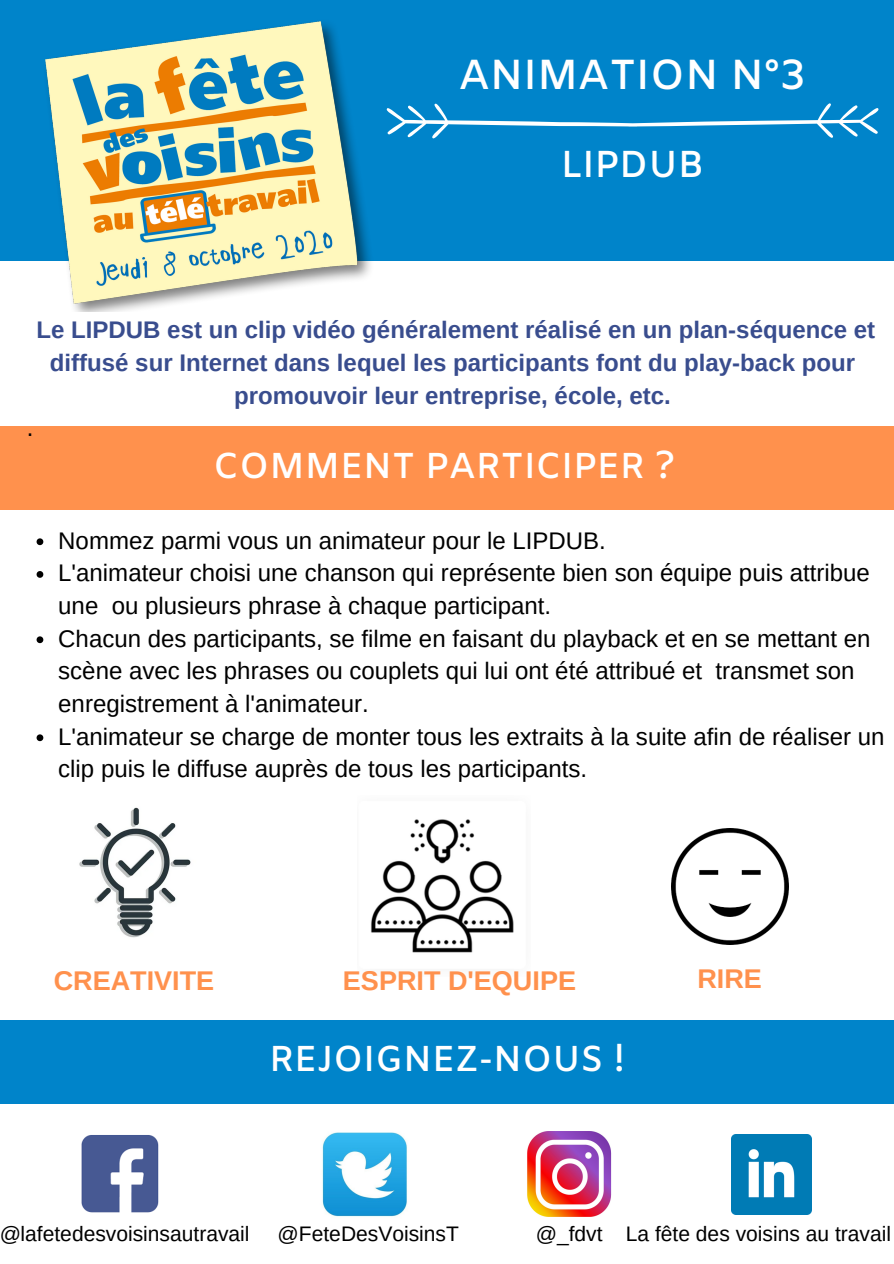
<style>
.page{position:relative;width:894px;height:1264px;background:#fff}
.page>*{position:absolute;margin:0;border:0;box-sizing:border-box;transform-origin:0 0}
.t1{font:600 42px "Amiko";color:#fff}
.t2{font:600 37.5px "Amiko";color:#fff}
.t3{font:600 36px "Amiko";color:#fff}
.t4{font:700 27px "Arimo";color:#ff914d}
.t5{font:24px/32.7px "Arimo";color:#000}
.t6{font:700 24px/32.7px "Arimo";color:#394d8e;text-align:center}
.t7{font:21px "Arimo";color:#000}
</style>
<div class="page">
<div style="left:0;top:0;width:893px;height:260px;background:#0084ca"></div>
<div style="left:0;top:425px;width:893px;height:84px;background:#ff914d"></div>
<div style="left:0;top:1020px;width:893px;height:84px;background:#0084ca"></div>
<img style="left:81px;top:1135px;width:78px;height:78px">
<img style="left:527px;top:1131px;width:85px;height:84px">
<img style="left:322px;top:1132px;width:85px;height:85px">
<img style="left:731px;top:1134px;width:80px;height:79px">
<svg style="left:37px;top:538px;width:6px;height:7px"></svg>
<svg style="left:37px;top:571px;width:6px;height:7px"></svg>
<svg style="left:37px;top:636px;width:6px;height:7px"></svg>
<svg style="left:37px;top:734px;width:6px;height:7px"></svg>
<img style="left:33px;top:21px;width:343px;height:291px">
<svg style="left:386px;top:103px;width:492px;height:36px"></svg>
<img style="left:79px;top:807px;width:112px;height:131px">
<img style="left:371px;top:819px;width:143px;height:134px">
<img style="left:671px;top:828px;width:116px;height:116px">
<h1 class="t1" style="left:458px;top:50px;width:348px">ANIMATION N°3</h1>
<h2 class="t2" style="left:560px;top:142px;width:145px">LIPDUB</h2>
<p class="t6" style="left:36px;top:314px;width:840px">Le LIPDUB est un clip vidéo généralement réalisé en un plan-séquence et diffusé sur Internet dans lequel les participants font du play-back pour promouvoir leur entreprise, école, etc.</p>
<p class="t5" style="left:27px;top:412px;width:8px">.</p>
<h3 class="t3" style="left:213px;top:445px;width:463px">COMMENT PARTICIPER ?</h3>
<p class="t5" style="left:58px;top:524px;width:827px">Nommez parmi vous un animateur pour le LIPDUB.<br>L'animateur choisi une chanson qui représente bien son équipe puis attribue une ou plusieurs phrase à chaque participant.<br>Chacun des participants, se filme en faisant du playback et en se mettant en scène avec les phrases ou couplets qui lui ont été attribué et transmet son enregistrement à l'animateur.<br>L'animateur se charge de monter tous les extraits à la suite afin de réaliser un clip puis le diffuse auprès de tous les participants.</p>
<p class="t4" style="left:54px;top:965px;width:162px">CREATIVITE</p>
<p class="t4" style="left:697px;top:963px;width:66px">RIRE</p>
<p class="t4" style="left:343px;top:965px;width:234px">ESPRIT D'EQUIPE</p>
<h3 class="t3" style="left:269px;top:1037px;width:357px">REJOIGNEZ-NOUS !</h3>
<p class="t7" style="left:-1px;top:1221px;width:252px">@lafetedesvoisinsautravail</p>
<p class="t7" style="left:277px;top:1221px;width:183px">@FeteDesVoisinsT</p>
<p class="t7" style="left:535px;top:1221px;width:357px">@_fdvt La fête des voisins au travail</p>
</div>
